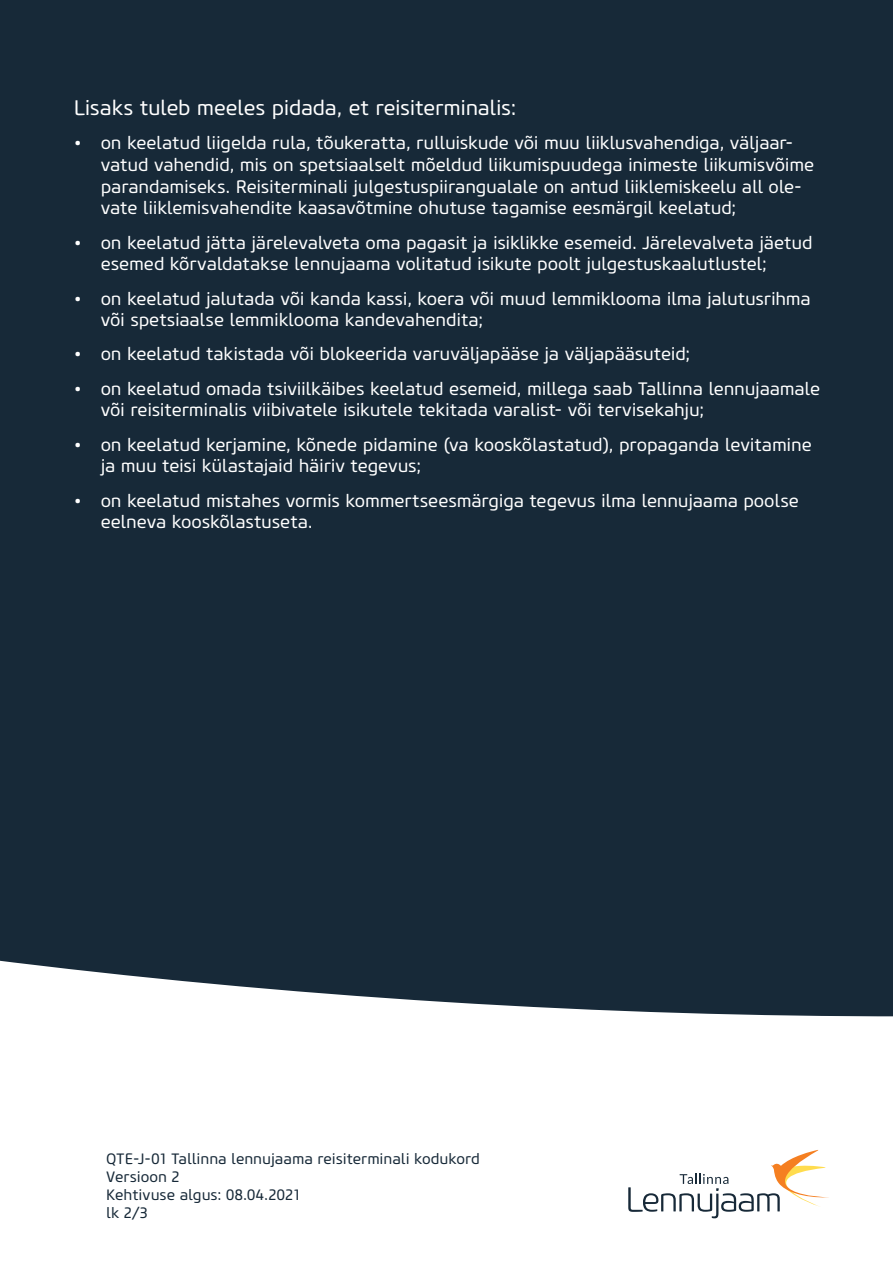
<style>
.page{position:relative;width:893px;height:1263px;background:#fff}
.page>*{position:absolute;margin:0;border:0;box-sizing:border-box;transform-origin:0 0}
.t1{font:21px "Core Sans M45";letter-spacing:-.015em;color:#fff}
.t2{font:18px/21.6px "Core Sans M45";letter-spacing:-.01em;color:#fff}
.t3{font:15px "Core Sans M45";letter-spacing:-.005em;color:#172938}
</style>
<div class="page">
<div style="left:0;top:0;width:893px;height:1016px;background:#172938"></div>
<svg style="left:628px;top:1150px;width:201px;height:68px"></svg>
<p class="t1" style="left:74px;top:95px;width:444px">Lisaks tuleb meeles pidada, et reisiterminalis:</p>
<p class="t2" style="left:101px;top:133px;width:715px;text-indent:-27px">• on keelatud liigelda rula, tõukeratta, rulluiskude või muu liiklusvahendiga, väljaar&shy;vatud vahendid, mis on spetsiaalselt mõeldud liikumispuudega inimeste liikumisvõime parandamiseks. Reisiterminali julgestuspiirangualale on antud liiklemiskeelu all ole&shy;vate liiklemisvahendite kaasavõtmine ohutuse tagamise eesmärgil keelatud;</p>
<p class="t2" style="left:101px;top:232px;width:713px;text-indent:-27px">• on keelatud jätta järelevalveta oma pagasit ja isiklikke esemeid. Järelevalveta jäetud esemed kõrvaldatakse lennujaama volitatud isikute poolt julgestuskaalutlustel;</p>
<p class="t2" style="left:101px;top:288px;width:712px;text-indent:-27px">• on keelatud jalutada või kanda kassi, koera või muud lemmiklooma ilma jalutusrihma või spetsiaalse lemmiklooma kandevahendita;</p>
<p class="t2" style="left:74px;top:344px;width:618px">• on keelatud takistada või blokeerida varuväljapääse ja väljapääsuteid;</p>
<p class="t2" style="left:101px;top:378px;width:721px;text-indent:-27px">• on keelatud omada tsiviilkäibes keelatud esemeid, millega saab Tallinna lennujaamale või reisiterminalis viibivatele isikutele tekitada varalist- või tervisekahju;</p>
<p class="t2" style="left:101px;top:434px;width:713px;text-indent:-27px">• on keelatud kerjamine, kõnede pidamine (va kooskõlastatud), propaganda levitamine ja muu teisi külastajaid häiriv tegevus;</p>
<p class="t2" style="left:101px;top:490px;width:700px;text-indent:-27px">• on keelatud mistahes vormis kommertseesmärgiga tegevus ilma lennujaama poolse eelneva kooskõlastuseta.</p>
<p class="t3" style="left:106px;top:1150px;width:375px">QTE-J-01 Tallinna lennujaama reisiterminali kodukord</p>
<p class="t3" style="left:106px;top:1168px;width:75px">Versioon 2</p>
<p class="t3" style="left:106px;top:1186px;width:196px">Kehtivuse algus: 08.04.2021</p>
<p class="t3" style="left:106px;top:1204px;width:43px">lk 2/3</p>
</div>
